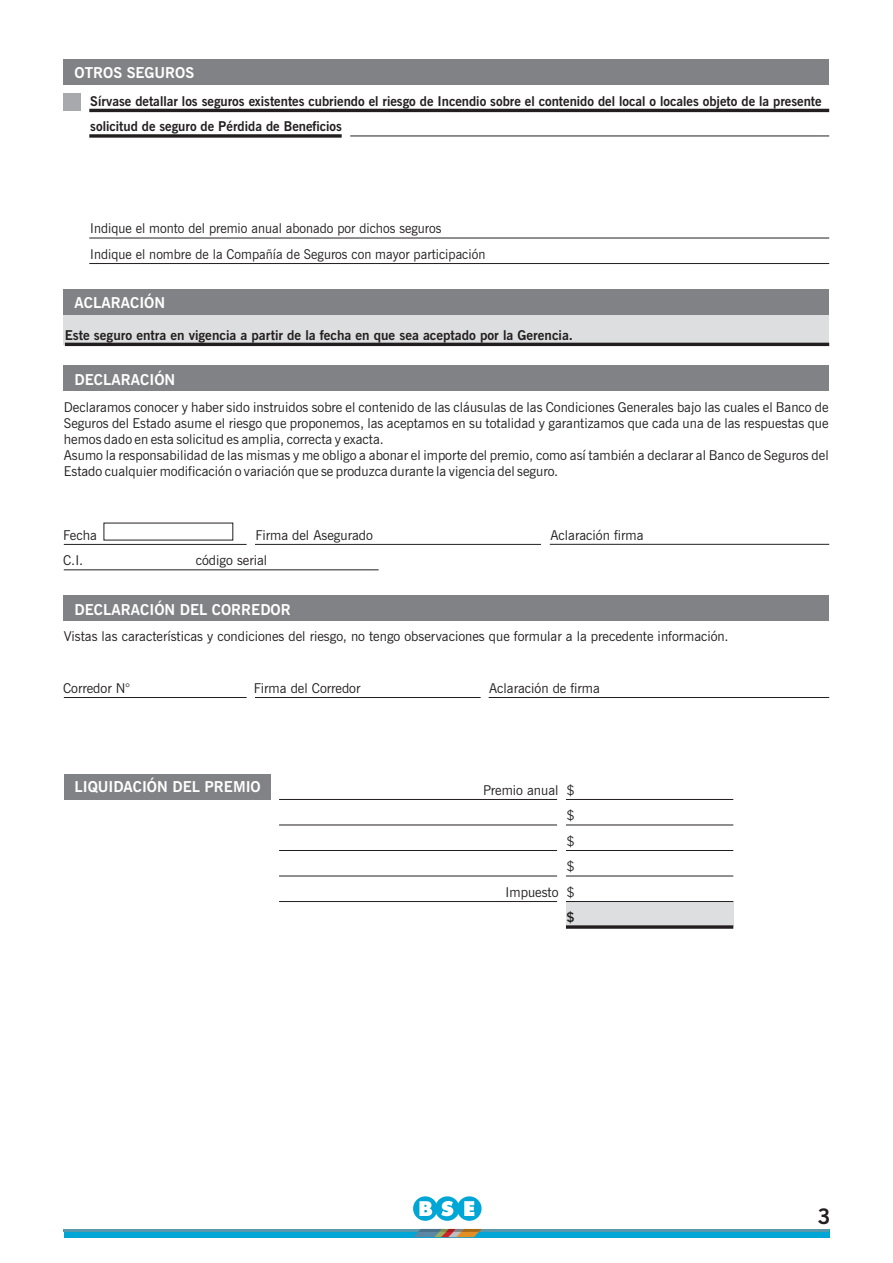
<style>
.page{position:relative;width:893px;height:1263px;background:#fff}
.page>*{position:absolute;margin:0;border:0;box-sizing:border-box;transform-origin:0 0}
.t1{font:700 21.3px "News Gothic BT";color:#231f20}
.t2{font:700 15px "News Gothic BT";color:#fff}
.t3{font:13.5px/25.5px "News Gothic BT";color:#231f20}
.t4{font:700 13.5px/25.5px "News Gothic BT";color:#231f20}
</style>
<div class="page">
<div style="left:566px;top:901px;width:167px;height:26px;background:#dddedf"></div>
<div style="left:64px;top:60px;width:765px;height:25px;background:#808285"></div>
<div style="left:64px;top:366px;width:765px;height:25px;background:#808285"></div>
<div style="left:64px;top:595px;width:765px;height:26px;background:#808285"></div>
<hr style="left:64px;top:697px;width:183px;height:1px;background:#231f20">
<hr style="left:255px;top:697px;width:226px;height:1px;background:#231f20">
<hr style="left:489px;top:697px;width:340px;height:1px;background:#231f20">
<div style="left:64px;top:94px;width:17px;height:17px;background:#a7a9ac"></div>
<hr style="left:89px;top:109px;width:740px;height:3px;background:#231f20">
<svg style="left:89px;top:134px;width:253px;height:4px"></svg>
<hr style="left:350px;top:136px;width:479px;height:1px;background:#231f20">
<hr style="left:89px;top:238px;width:740px;height:1px;background:#231f20">
<hr style="left:89px;top:263px;width:740px;height:1px;background:#231f20">
<div style="left:64px;top:774px;width:206px;height:25px;background:#808285"></div>
<hr style="left:279px;top:799px;width:278px;height:1px;background:#231f20">
<hr style="left:566px;top:799px;width:167px;height:1px;background:#231f20">
<hr style="left:279px;top:824px;width:278px;height:1px;background:#231f20">
<hr style="left:566px;top:824px;width:167px;height:1px;background:#231f20">
<hr style="left:279px;top:850px;width:278px;height:1px;background:#231f20">
<hr style="left:566px;top:850px;width:167px;height:1px;background:#231f20">
<hr style="left:279px;top:875px;width:278px;height:1px;background:#231f20">
<hr style="left:566px;top:875px;width:167px;height:1px;background:#231f20">
<hr style="left:279px;top:901px;width:278px;height:1px;background:#231f20">
<hr style="left:566px;top:901px;width:167px;height:1px;background:#231f20">
<svg style="left:566px;top:925px;width:167px;height:4px"></svg>
<div style="left:64px;top:315px;width:765px;height:29px;background:#dddedf"></div>
<hr style="left:65px;top:343px;width:764px;height:3px;background:#231f20">
<div style="left:64px;top:289px;width:765px;height:26px;background:#808285"></div>
<hr style="left:255px;top:544px;width:286px;height:1px;background:#231f20">
<hr style="left:64px;top:544px;width:183px;height:1px;background:#231f20">
<hr style="left:550px;top:544px;width:279px;height:1px;background:#231f20">
<hr style="left:64px;top:569px;width:315px;height:1px;background:#231f20">
<div style="left:64px;top:1229px;width:765px;height:8px;background:#00a6d6"></div>
<div style="left:413px;top:1196px;width:25px;height:25px;background:#00a6d6;border-radius:50%"></div>
<div style="left:457px;top:1196px;width:25px;height:25px;background:#00a6d6;border-radius:50%"></div>
<div style="left:435px;top:1196px;width:25px;height:25px;background:#00a6d6;border-radius:50%"></div>
<svg style="left:419px;top:1201px;width:13px;height:15px"></svg>
<svg style="left:441px;top:1201px;width:12px;height:15px"></svg>
<svg style="left:464px;top:1201px;width:10px;height:15px"></svg>
<hr style="left:64px;top:1229px;width:765px;height:3px;background:#5998ab">
<svg style="left:413px;top:1229px;width:69px;height:8px"></svg>
<p class="t2" style="left:75px;top:66px;width:121px">OTROS SEGUROS</p>
<p class="t4" style="left:90px;top:90px;width:733px">Sírvase detallar los seguros existentes cubriendo el riesgo de Incendio sobre el contenido del local o locales objeto de la presente solicitud de seguro de Pérdida de Beneficios</p>
<p class="t3" style="left:90px;top:217px;width:397px">Indique el monto del premio anual abonado por dichos seguros<br>Indique el nombre de la Compañía de Seguros con mayor participación</p>
<p class="t2" style="left:75px;top:297px;width:92px">ACLARACIÓN</p>
<p class="t4" style="left:65px;top:323px;width:510px">Este seguro entra en vigencia a partir de la fecha en que sea aceptado por la Gerencia.</p>
<p class="t2" style="left:75px;top:373px;width:102px">DECLARACIÓN</p>
<p class="t3" style="left:64px;top:400px;width:766px;line-height:16.2px">Declaramos conocer y haber sido instruidos sobre el contenido de las cláusulas de las Condiciones Generales bajo las cuales el Banco de Seguros del Estado asume el riesgo que proponemos, las aceptamos en su totalidad y garantizamos que cada una de las respuestas que hemos dado en esta solicitud es amplia, correcta y exacta.<br>Asumo la responsabilidad de las mismas y me obligo a abonar el importe del premio, como así también a declarar al Banco de Seguros del Estado cualquier modificación o variación que se produzca durante la vigencia del seguro.</p>
<p class="t3" style="left:63px;top:523px;width:35px">Fecha</p>
<p class="t3" style="left:255px;top:523px;width:119px">Firma del Asegurado</p>
<p class="t3" style="left:550px;top:523px;width:95px">Aclaración firma</p>
<p class="t3" style="left:63px;top:549px;width:22px">C.I.</p>
<p class="t3" style="left:196px;top:549px;width:73px">código serial</p>
<p class="t2" style="left:75px;top:603px;width:218px">DECLARACIÓN DEL CORREDOR</p>
<p class="t3" style="left:64px;top:625px;width:666px">Vistas las características y condiciones del riesgo, no tengo observaciones que formular a la precedente información.</p>
<p class="t3" style="left:63px;top:676px;width:68px">Corredor N°</p>
<p class="t3" style="left:254px;top:676px;width:108px">Firma del Corredor</p>
<p class="t3" style="left:489px;top:676px;width:112px">Aclaración de firma</p>
<p class="t2" style="left:75px;top:781px;width:188px">LIQUIDACIÓN DEL PREMIO</p>
<p class="t3" style="left:483px;top:778px;width:93px;text-align:right">Premio anual $ $<br>$<br>$<br>Impuesto $</p>
<p class="t4" style="left:567px;top:906px;width:10px">$</p>
<h1 class="t1" style="left:818px;top:1207px;width:14px">3</h1>
</div>
